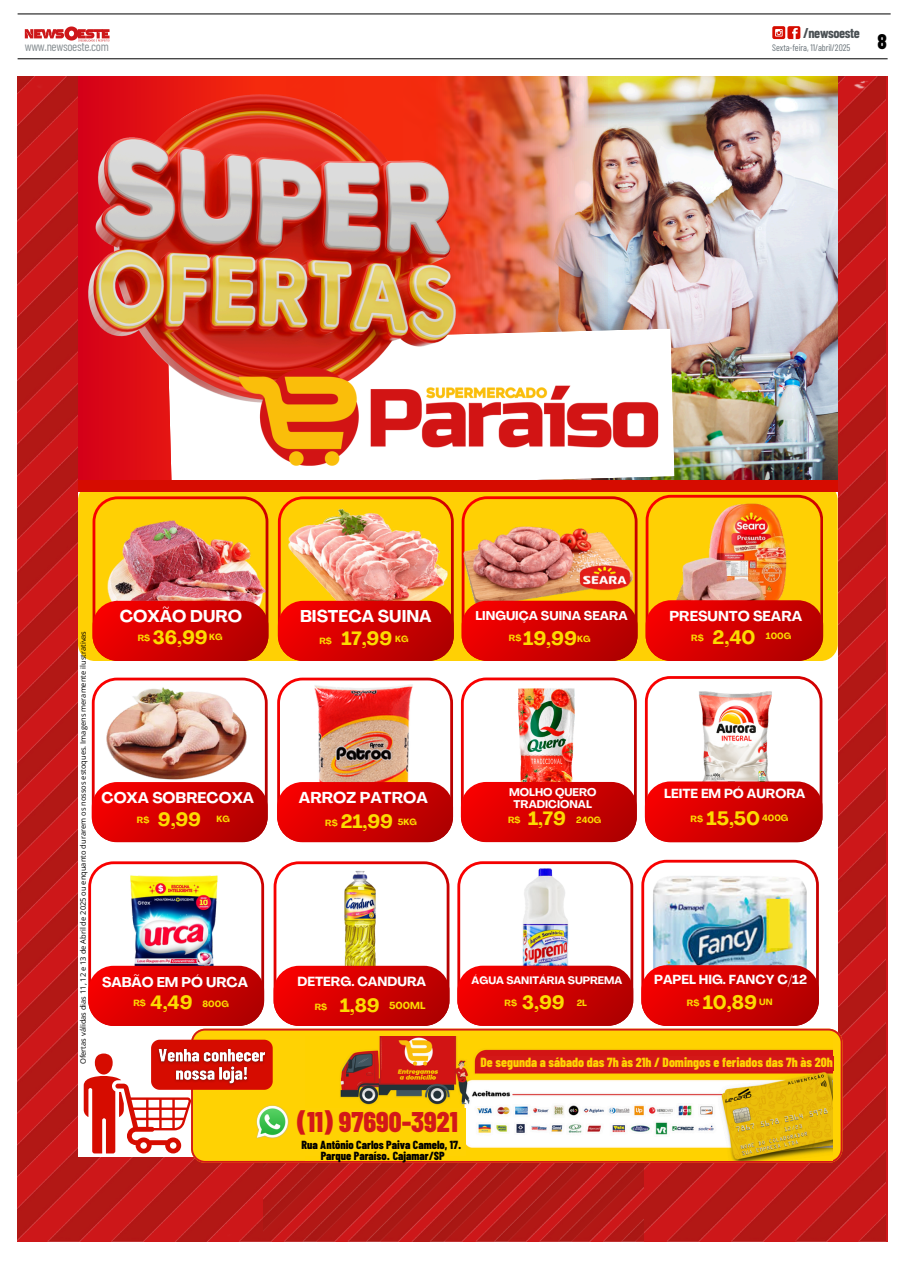
<style>
.page{position:relative;width:904px;height:1276px;background:#fff}
.page>*{position:absolute;margin:0;border:0;box-sizing:border-box;transform-origin:0 0}
.t1{font:800 28.5px "Barlow Condensed";color:#d31818}
.t2{font:800 21.12px "Barlow Condensed";color:#000}
.t3{font:700 19.12px "Agrandir";color:#fcdb00}
.t4{font:700 19px "Agrandir";color:#fcdb00}
.t5{font:700 16.88px "Agrandir";color:#fff}
.t6{font:700 15.62px "Agrandir";color:#fff}
.t7{font:700 15.25px "Agrandir";color:#fff}
.t8{font:700 14.25px "Agrandir";color:#fff}
.t9{font:700 14px "Agrandir";color:#fff}
.t10{font:700 13.88px "Barlow Condensed";letter-spacing:-.025em;color:#4a5054}
.t11{font:800 13.25px "Barlow Condensed";color:#ffd203}
.t12{font:700 13px "Agrandir";color:#fff}
.t13{font:700 12.88px "Agrandir";color:#fff}
.t14{font:700 12.62px "Agrandir";color:#fff}
.t15{font:12.5px "Barlow Condensed";letter-spacing:-.025em;color:#878e92}
.t16{font:800 11.75px "Barlow Condensed";color:#000}
.t17{font:700 11px/11.5px "Agrandir";color:#fff;text-align:center}
.t18{font:700 10.62px "Agrandir";color:#fff}
.t19{font:700 10.12px "Agrandir";color:#fcdb00}
.t20{font:9.38px "Barlow Condensed";letter-spacing:-.01em;color:#697379}
.t21{font:700 9px "Agrandir";color:#fcdb00}
.t22{font:700 8.88px "Agrandir";color:#fcdb00}
.t23{font:7.5px "Open Sans";color:#000}
</style>
<div class="page">
<hr style="left:18px;top:13px;width:872px;height:1px;background:#000">
<hr style="left:18px;top:58px;width:869px;height:1px;background:#000">
<svg style="left:25px;top:26px;width:85px;height:15px"></svg>
<div style="left:772px;top:26px;width:13px;height:13px;background:#d60c00;border-radius:2px"></div>
<svg style="left:775px;top:29px;width:7px;height:8px"></svg>
<div style="left:787px;top:26px;width:13px;height:13px;background:#d60c00;border-radius:2px"></div>
<svg style="left:792px;top:28px;width:6px;height:11px"></svg>
<img style="left:643px;top:76px;width:242px;height:1166px">
<img style="left:18px;top:76px;width:625px;height:1166px">
<div style="left:78px;top:490px;width:760px;height:666px;background:#fff"></div>
<svg style="left:457px;top:861px;width:173px;height:164px"></svg>
<img style="left:480px;top:865px;width:130px;height:101px">
<svg style="left:645px;top:676px;width:177px;height:156px"></svg>
<svg style="left:92px;top:678px;width:176px;height:164px"></svg>
<div style="left:78px;top:483px;width:760px;height:178px;background:#ffd004;border-radius:17px"></div>
<svg style="left:654px;top:495px;width:169px;height:166px"></svg>
<div style="left:92px;top:782px;width:176px;height:60px;background:linear-gradient(to right,#f00000,#b00101);border-radius:25px"></div>
<svg style="left:277px;top:678px;width:176px;height:164px"></svg>
<img style="left:309px;top:684px;width:110px;height:98px">
<div style="left:277px;top:782px;width:176px;height:60px;background:linear-gradient(to right,#f40101,#b30000);border-radius:25px"></div>
<svg style="left:461px;top:678px;width:176px;height:164px"></svg>
<img style="left:491px;top:685px;width:111px;height:97px">
<div style="left:461px;top:782px;width:176px;height:60px;background:linear-gradient(to right,#f40000,#b30101);border-radius:25px"></div>
<img style="left:668px;top:676px;width:135px;height:106px">
<div style="left:645px;top:781px;width:177px;height:61px;background:linear-gradient(to right,#f50101,#b40000);border-radius:25px"></div>
<img style="left:93px;top:496px;width:175px;height:164px">
<div style="left:93px;top:601px;width:175px;height:60px;background:linear-gradient(to right,#f40000,#b20000);border-radius:25px"></div>
<svg style="left:278px;top:513px;width:175px;height:147px"></svg>
<img style="left:287px;top:513px;width:159px;height:94px">
<div style="left:278px;top:601px;width:176px;height:60px;background:linear-gradient(to right,#f40000,#b30300);border-radius:25px"></div>
<img style="left:446px;top:513px;width:204px;height:129px">
<div style="left:462px;top:601px;width:175px;height:60px;background:linear-gradient(to right,#f40000,#b20000);border-radius:25px"></div>
<img style="left:657px;top:491px;width:143px;height:112px">
<div style="left:645px;top:600px;width:178px;height:61px;background:linear-gradient(to right,#f40300,#b30000);border-radius:25px"></div>
<img style="left:608px;top:76px;width:229px;height:404px">
<img style="left:78px;top:76px;width:530px;height:404px">
<svg style="left:168px;top:403px;width:54px;height:77px"></svg>
<div style="left:78px;top:480px;width:759px;height:11px;background:#d60c00"></div>
<img style="left:88px;top:94px;width:368px;height:309px">
<img style="left:222px;top:318px;width:452px;height:195px">
<svg style="left:191px;top:1029px;width:651px;height:134px;background:#f4a708"></svg>
<img style="left:306px;top:1036px;width:527px;height:125px">
<div style="left:239px;top:1108px;width:226px;height:47px;background:#ffd203"></div>
<img style="left:273px;top:1103px;width:18px;height:36px">
<svg style="left:88px;top:861px;width:176px;height:164px"></svg>
<img style="left:124px;top:869px;width:101px;height:97px">
<div style="left:88px;top:966px;width:176px;height:60px;background:linear-gradient(to right,#f40101,#b30000);border-radius:25px"></div>
<svg style="left:274px;top:861px;width:175px;height:164px"></svg>
<img style="left:302px;top:869px;width:116px;height:97px">
<div style="left:274px;top:966px;width:175px;height:60px;background:linear-gradient(to right,#f40000,#b20000);border-radius:25px"></div>
<div style="left:457px;top:966px;width:176px;height:60px;background:linear-gradient(to right,#f40101,#b30000);border-radius:25px"></div>
<img style="left:630px;top:832px;width:199px;height:199px">
<div style="left:641px;top:965px;width:178px;height:61px;background:linear-gradient(to right,#f40202,#b30000);border-radius:25px"></div>
<div style="left:480px;top:1056px;width:353px;height:15px;background:#d31818"></div>
<svg style="left:84px;top:1040px;width:189px;height:113px"></svg>
<img style="left:106px;top:677px;width:141px;height:126px">
<img style="left:154px;top:1045px;width:117px;height:45px">
<div style="left:769px;top:899px;width:18px;height:48px;background:#f7e120"></div>
<p class="t15" style="left:25px;top:39px;width:86px">www.newsoeste.com</p>
<p class="t10" style="left:803px;top:24px;width:58px">/newsoeste</p>
<p class="t20" style="left:772px;top:42px;width:79px">Sexta-feira, 11/abril/2025</p>
<h6 class="t2" style="left:877px;top:28px;width:11px">8</h6>
<p class="t23" style="left:78px;top:1064px;width:435px;rotate:-90deg">Ofertas válidas dias 11, 12 e 13 de Abril de 2025 ou enquanto durarem os nossos estoques. Imagens meramente ilustrativas</p>
<h4 class="t5" style="left:120px;top:609px;width:124px">COXÃO DURO</h4>
<p class="t22" style="left:138px;top:635px;width:14px">R$</p>
<p class="t4" style="left:153px;top:630px;width:56px">36,99</p>
<h2 class="t22" style="left:209px;top:634px;width:15px">KG</h2>
<h4 class="t22" style="left:319px;top:638px;width:14px">R$</h4>
<p class="t5" style="left:300px;top:609px;width:133px">BISTECA SUINA</p>
<h2 class="t4" style="left:341px;top:631px;width:52px">17,99</h2>
<p class="t22" style="left:395px;top:635px;width:15px">KG</p>
<p class="t14" style="left:475px;top:610px;width:154px">LINGUIÇA SUINA SEARA</p>
<h2 class="t3" style="left:523px;top:630px;width:55px">19,99</h2>
<h2 class="t22" style="left:509px;top:635px;width:14px">R$</h2>
<h2 class="t22" style="left:577px;top:635px;width:15px">KG</h2>
<p class="t8" style="left:669px;top:610px;width:134px">PRESUNTO SEARA</p>
<p class="t21" style="left:691px;top:634px;width:14px">R$</p>
<h2 class="t3" style="left:712px;top:630px;width:44px">2,40</h2>
<p class="t21" style="left:766px;top:633px;width:27px">100G</p>
<p class="t7" style="left:101px;top:791px;width:154px">COXA SOBRECOXA</p>
<p class="t6" style="left:299px;top:792px;width:130px">ARROZ PATROA</p>
<p class="t17" style="left:509px;top:788px;width:89px">MOLHO QUERO<br>TRADICIONAL</p>
<p class="t22" style="left:137px;top:816px;width:14px">R$</p>
<p class="t4" style="left:158px;top:811px;width:45px">9,99</p>
<p class="t22" style="left:217px;top:816px;width:15px">KG</p>
<p class="t22" style="left:325px;top:819px;width:14px">R$</p>
<p class="t4" style="left:341px;top:814px;width:54px">21,99</p>
<p class="t22" style="left:398px;top:819px;width:21px">5KG</p>
<p class="t22" style="left:508px;top:816px;width:14px">R$</p>
<p class="t4" style="left:528px;top:811px;width:39px">1,79</p>
<p class="t22" style="left:576px;top:816px;width:27px">240G</p>
<p class="t12" style="left:664px;top:788px;width:143px">LEITE EM PÓ AURORA</p>
<p class="t21" style="left:690px;top:816px;width:14px">R$</p>
<h6 class="t3" style="left:706px;top:811px;width:55px">15,50</h6>
<p class="t21" style="left:762px;top:814px;width:28px">400G</p>
<p class="t9" style="left:102px;top:977px;width:147px">SABÃO EM PÓ URCA</p>
<p class="t22" style="left:133px;top:1000px;width:14px">R$</p>
<h2 class="t4" style="left:151px;top:995px;width:43px">4,49</h2>
<p class="t21" style="left:203px;top:1000px;width:28px">800G</p>
<p class="t12" style="left:297px;top:977px;width:130px">DETERG. CANDURA</p>
<p class="t22" style="left:315px;top:1003px;width:14px">R$</p>
<h5 class="t4" style="left:340px;top:998px;width:41px">1,89</h5>
<p class="t19" style="left:389px;top:1001px;width:38px">500ML</p>
<p class="t18" style="left:472px;top:976px;width:152px">ÁGUA SANITÁRIA SUPREMA</p>
<p class="t22" style="left:504px;top:1000px;width:14px">R$</p>
<p class="t4" style="left:522px;top:995px;width:44px">3,99</p>
<p class="t22" style="left:577px;top:1000px;width:12px">2L</p>
<p class="t13" style="left:654px;top:975px;width:154px">PAPEL HIG. FANCY C/12</p>
<h5 class="t21" style="left:687px;top:999px;width:14px">R$</h5>
<h2 class="t3" style="left:703px;top:995px;width:56px">10,89</h2>
<p class="t21" style="left:759px;top:998px;width:15px">UN</p>
<p class="t11" style="left:481px;top:1053px;width:354px">De segunda a sábado das 7h às 21h / Domingos e feriados das 7h às 20h</p>
<p class="t1" style="left:297px;top:1103px;width:162px">(11) 97690-3921</p>
<p class="t16" style="left:302px;top:1138px;width:161px">Rua Antônio Carlos Paiva Camelo, 17.</p>
<h4 class="t16" style="left:321px;top:1148px;width:125px">Parque Paraíso. Cajamar/SP</h4>
</div>
